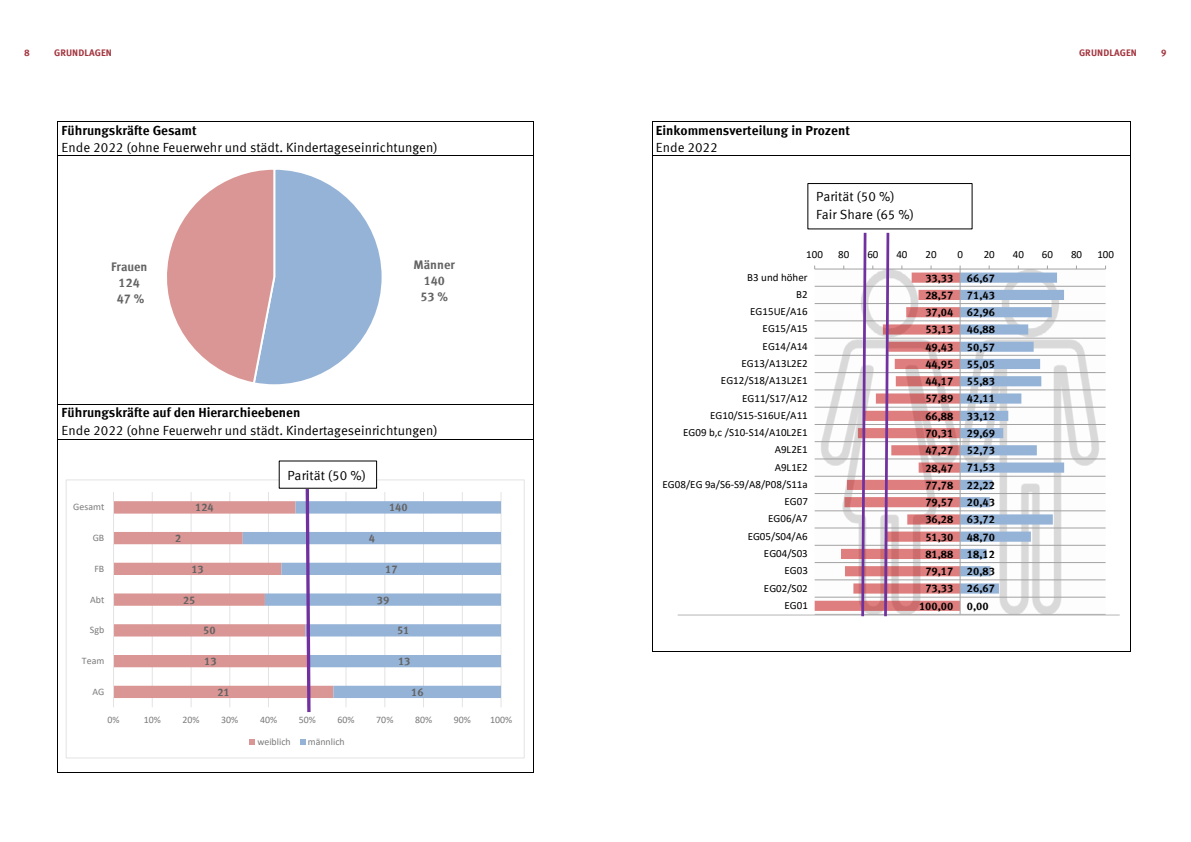
<style>
.page{position:relative;width:1191px;height:842px;background:#fff}
.page>*{position:absolute;margin:0;border:0;box-sizing:border-box;transform-origin:0 0}
.t1{font:13.2px/18.1px "Meta Korrespondenz";color:#000}
.t2{font:700 13.2px "Meta Korrespondenz";color:#000}
.t3{font:700 12.4px/16px "Meta Korrespondenz";letter-spacing:-.005em;color:#646363;text-align:center}
.t4{font:11px/17.3px "Calibri";color:#000;text-align:right}
.t5{font:700 11px/17.3px "Meta Korrespondenz";letter-spacing:-.005em;color:#000;text-align:center}
.t6{font:700 11px "Meta Korrespondenz";letter-spacing:-.005em;color:#646363}
.t7{font:9.9px "Calibri";color:#7b7b7b}
.t8{font:700 9.5px "Meta Pro";letter-spacing:.01em;color:#a3353f}
</style>
<div class="page">
<hr style="left:58px;top:121px;width:475px;height:1px;background:#000">
<hr style="left:57px;top:122px;width:1px;height:34px;background:#000">
<hr style="left:533px;top:122px;width:1px;height:34px;background:#000">
<hr style="left:58px;top:156px;width:475px;height:1px;background:#000">
<hr style="left:57px;top:156px;width:1px;height:248px;background:#000">
<hr style="left:533px;top:156px;width:1px;height:248px;background:#000">
<hr style="left:58px;top:404px;width:475px;height:1px;background:#000">
<hr style="left:57px;top:404px;width:1px;height:36px;background:#000">
<hr style="left:533px;top:404px;width:1px;height:36px;background:#000">
<hr style="left:58px;top:440px;width:475px;height:1px;background:#000">
<hr style="left:57px;top:440px;width:1px;height:332px;background:#000">
<hr style="left:58px;top:772px;width:475px;height:1px;background:#000">
<hr style="left:533px;top:440px;width:1px;height:332px;background:#000">
<hr style="left:152px;top:492px;width:1px;height:215px;background:#e3e3e3">
<hr style="left:191px;top:492px;width:1px;height:215px;background:#e3e3e3">
<hr style="left:229px;top:492px;width:1px;height:215px;background:#e3e3e3">
<hr style="left:268px;top:492px;width:1px;height:215px;background:#e3e3e3">
<hr style="left:345px;top:492px;width:1px;height:215px;background:#e3e3e3">
<hr style="left:384px;top:492px;width:1px;height:215px;background:#e3e3e3">
<hr style="left:423px;top:492px;width:1px;height:215px;background:#e3e3e3">
<hr style="left:462px;top:492px;width:1px;height:215px;background:#e3e3e3">
<hr style="left:500px;top:492px;width:1px;height:215px;background:#e3e3e3">
<svg style="left:114px;top:501px;width:129px;height:197px"></svg>
<svg style="left:243px;top:501px;width:258px;height:197px"></svg>
<hr style="left:113px;top:492px;width:1px;height:215px;background:#e3e3e3">
<svg style="left:249px;top:739px;width:6px;height:6px"></svg>
<svg style="left:300px;top:739px;width:5px;height:6px"></svg>
<div style="left:66px;top:479px;width:458px;height:279px;border:1px solid #e3e3e3"></div>
<svg style="left:304px;top:488px;width:8px;height:225px"></svg>
<div style="left:279px;top:461px;width:97px;height:27px;background:#fff"></div>
<svg style="left:167px;top:169px;width:215px;height:216px"></svg>
<hr style="left:652px;top:121px;width:478px;height:1px;background:#000">
<hr style="left:652px;top:122px;width:1px;height:34px;background:#000">
<hr style="left:1130px;top:122px;width:1px;height:34px;background:#000">
<hr style="left:652px;top:156px;width:478px;height:1px;background:#000">
<hr style="left:652px;top:156px;width:1px;height:495px;background:#000">
<hr style="left:652px;top:651px;width:478px;height:1px;background:#000">
<hr style="left:1130px;top:156px;width:1px;height:495px;background:#000">
<img style="left:815px;top:270px;width:290px;height:344px">
<hr style="left:814px;top:286px;width:291px;height:1px;background:#a2a2a2">
<hr style="left:814px;top:303px;width:291px;height:1px;background:#a2a2a2">
<hr style="left:814px;top:320px;width:291px;height:1px;background:#a2a2a2">
<hr style="left:814px;top:338px;width:291px;height:1px;background:#a2a2a2">
<hr style="left:814px;top:355px;width:291px;height:1px;background:#a2a2a2">
<hr style="left:814px;top:372px;width:291px;height:1px;background:#a2a2a2">
<hr style="left:814px;top:389px;width:291px;height:1px;background:#a2a2a2">
<hr style="left:814px;top:407px;width:291px;height:1px;background:#a2a2a2">
<hr style="left:814px;top:424px;width:291px;height:1px;background:#a2a2a2">
<hr style="left:814px;top:441px;width:291px;height:1px;background:#a2a2a2">
<hr style="left:814px;top:458px;width:291px;height:1px;background:#a2a2a2">
<hr style="left:814px;top:476px;width:291px;height:1px;background:#a2a2a2">
<hr style="left:814px;top:493px;width:291px;height:1px;background:#a2a2a2">
<hr style="left:814px;top:510px;width:291px;height:1px;background:#a2a2a2">
<hr style="left:814px;top:528px;width:291px;height:1px;background:#a2a2a2">
<hr style="left:814px;top:545px;width:291px;height:1px;background:#a2a2a2">
<hr style="left:814px;top:562px;width:291px;height:1px;background:#a2a2a2">
<hr style="left:814px;top:579px;width:291px;height:1px;background:#a2a2a2">
<hr style="left:814px;top:597px;width:291px;height:1px;background:#a2a2a2">
<svg style="left:814px;top:273px;width:145px;height:338px"></svg>
<hr style="left:814px;top:269px;width:291px;height:1px;background:#a2a2a2">
<svg style="left:959px;top:266px;width:105px;height:328px"></svg>
<hr style="left:959px;top:269px;width:1px;height:345px;background:#a2a2a2">
<hr style="left:677px;top:614px;width:442px;height:2px;background:#bdbcbc">
<svg style="left:882px;top:232px;width:8px;height:384px"></svg>
<svg style="left:860px;top:232px;width:13px;height:384px"></svg>
<div style="left:807px;top:183px;width:165px;height:46px;border:1px solid #000"></div>
<p class="t8" style="left:24px;top:45px;width:7px">8</p>
<p class="t8" style="left:54px;top:45px;width:59px">GRUNDLAGEN</p>
<p class="t8" style="left:1079px;top:45px;width:59px">GRUNDLAGEN</p>
<p class="t8" style="left:1161px;top:45px;width:7px">9</p>
<p class="t2" style="left:62px;top:120px;width:137px">Führungskräfte Gesamt</p>
<p class="t1" style="left:62px;top:137px;width:378px">Ende 2022 (ohne Feuerwehr und städt. Kindertageseinrichtungen)</p>
<p class="t3" style="left:111px;top:258px;width:38px">Frauen<br>124<br>47 %</p>
<p class="t6" style="left:402px;top:250px;width:38px">Männer</p>
<p class="t3" style="left:413px;top:256px;width:43px">Männer<br>140<br>53 %</p>
<p class="t2" style="left:62px;top:402px;width:240px">Führungskräfte auf den Hierarchieebenen</p>
<p class="t1" style="left:62px;top:420px;width:378px">Ende 2022 (ohne Feuerwehr und städt. Kindertageseinrichtungen)</p>
<p class="t1" style="left:287px;top:465px;width:80px">Parität (50 %)</p>
<p class="t7" style="left:73px;top:500px;width:33px">Gesamt</p>
<p class="t6" style="left:195px;top:499px;width:20px">124</p>
<p class="t6" style="left:389px;top:499px;width:20px">140</p>
<p class="t7" style="left:93px;top:531px;width:13px">GB</p>
<p class="t6" style="left:175px;top:530px;width:8px">2</p>
<p class="t6" style="left:369px;top:530px;width:8px">4</p>
<p class="t7" style="left:94px;top:562px;width:11px">FB</p>
<p class="t6" style="left:191px;top:560px;width:14px">13</p>
<p class="t6" style="left:385px;top:560px;width:14px">17</p>
<p class="t7" style="left:90px;top:592px;width:16px">Abt</p>
<p class="t6" style="left:183px;top:591px;width:14px">25</p>
<p class="t6" style="left:377px;top:591px;width:14px">39</p>
<p class="t7" style="left:90px;top:623px;width:16px">Sgb</p>
<p class="t6" style="left:203px;top:622px;width:14px">50</p>
<p class="t6" style="left:397px;top:622px;width:14px">51</p>
<p class="t7" style="left:82px;top:654px;width:24px">Team</p>
<p class="t6" style="left:204px;top:653px;width:14px">13</p>
<p class="t6" style="left:398px;top:653px;width:14px">13</p>
<p class="t7" style="left:92px;top:685px;width:13px">AG</p>
<p class="t6" style="left:217px;top:683px;width:14px">21</p>
<p class="t3" style="left:407px;top:678px;width:16px">51</p>
<p class="t6" style="left:411px;top:683px;width:14px">16</p>
<p class="t7" style="left:107px;top:713px;width:14px">0%</p>
<p class="t7" style="left:144px;top:713px;width:19px">10%</p>
<p class="t7" style="left:182px;top:713px;width:19px">20%</p>
<p class="t7" style="left:221px;top:713px;width:19px">30%</p>
<p class="t7" style="left:260px;top:713px;width:19px">40%</p>
<p class="t7" style="left:299px;top:713px;width:19px">50%</p>
<p class="t7" style="left:337px;top:713px;width:19px">60%</p>
<p class="t7" style="left:376px;top:713px;width:19px">70%</p>
<p class="t7" style="left:415px;top:713px;width:19px">80%</p>
<p class="t7" style="left:454px;top:713px;width:19px">90%</p>
<p class="t7" style="left:490px;top:713px;width:24px">100%</p>
<p class="t3" style="left:189px;top:713px;width:16px">13</p>
<p class="t3" style="left:408px;top:713px;width:16px">13</p>
<p class="t7" style="left:257px;top:735px;width:35px">weiblich</p>
<p class="t7" style="left:308px;top:735px;width:38px">männlich</p>
<p class="t2" style="left:656px;top:120px;width:196px">Einkommensverteilung in Prozent</p>
<p class="t1" style="left:656px;top:137px;width:63px">Ende 2022</p>
<p class="t1" style="left:816px;top:187px;width:99px">Parität (50 %)<br>Fair Share (65 %)</p>
<p class="t4" style="left:806px;top:245px;width:18px">100</p>
<p class="t4" style="left:838px;top:245px;width:13px">80</p>
<p class="t4" style="left:867px;top:245px;width:13px">60</p>
<p class="t4" style="left:896px;top:245px;width:13px">40</p>
<p class="t4" style="left:925px;top:245px;width:13px">20</p>
<p class="t4" style="left:957px;top:245px;width:7px">0</p>
<p class="t4" style="left:983px;top:245px;width:13px">20</p>
<p class="t4" style="left:1012px;top:245px;width:13px">40</p>
<p class="t4" style="left:1042px;top:245px;width:13px">60</p>
<p class="t4" style="left:1071px;top:245px;width:13px">80</p>
<p class="t4" style="left:1097px;top:245px;width:18px">100</p>
<p class="t4" style="left:662px;top:268px;width:147px">B3 und höher<br>B2<br>EG15UE/A16<br>EG15/A15<br>EG14/A14<br>EG13/A13L2E2<br>EG12/S18/A13L2E1<br>EG11/S17/A12<br>EG10/S15-S16UE/A11<br>EG09 b,c /S10-S14/A10L2E1<br>A9L2E1<br>A9L1E2<br>EG08/EG 9a/S6-S9/A8/P08/S11a<br>EG07<br>EG06/A7<br>EG05/S04/A6<br>EG04/S03<br>EG03<br>EG02/S02<br>EG01</p>
<p class="t5" style="left:919px;top:268px;width:36px">33,33<br>28,57<br>37,04<br>53,13<br>49,43<br>44,95<br>44,17<br>57,89<br>66,88<br>70,31<br>47,27<br>28,47<br>77,78<br>79,57<br>36,28<br>51,30<br>81,88<br>79,17<br>73,33<br>100,00</p>
<p class="t5" style="left:966px;top:268px;width:30px;text-align:justify">66,67<br>71,43<br>62,96<br>46,88<br>50,57<br>55,05<br>55,83<br>42,11<br>33,12<br>29,69<br>52,73<br>71,53<br>22,22<br>20,43<br>63,72<br>48,70<br>18,12<br>20,83<br>26,67<br>0,00</p>
</div>
